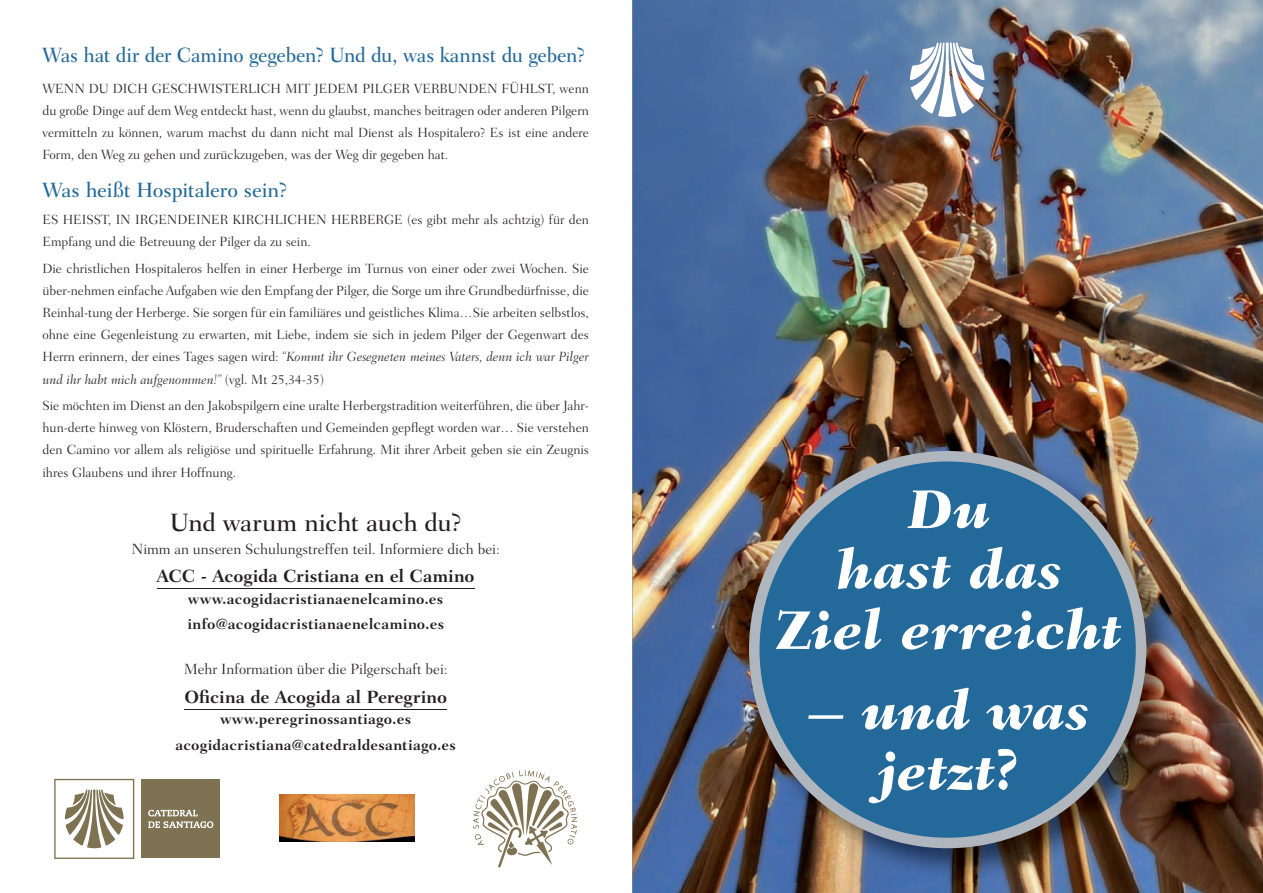
<style>
.page{position:relative;width:1263px;height:893px;background:#fff}
.page>*{position:absolute;margin:0;border:0;box-sizing:border-box;transform-origin:0 0}
.t1{font:italic 800 55.2px/60.4px "Fairfield LT Std";letter-spacing:.015em;color:#fff;text-align:center}
.t2{font:500 25.5px "Fairfield LT Std";letter-spacing:-.015em;color:#231f20}
.t3{font:500 21px "Fairfield LT Std";letter-spacing:-.015em;color:#236999;scale:.94 1}
.t4{font:500 21px "Fairfield LT Std";letter-spacing:-.015em;color:#236999}
.t5{font:700 18px "Fairfield LT Std";color:#231f20}
.t6{font:700 15px/25.2px "Fairfield LT Std";letter-spacing:.015em;color:#231f20;text-align:center}
.t7{font:300 15px "Fairfield LT Std";color:#231f20}
.t8{font:300 13.5px/22.2px "Fairfield LT Std";color:#231f20;text-align:justify}
.s1{font-style:italic}
</style>
<div class="page">
<img style="left:632px;top:0;width:631px;height:893px">
<img style="left:745px;top:447px;width:435px;height:435px">
<svg style="left:749px;top:451px;width:397px;height:397px;fill:#236999"></svg>
<hr style="left:184px;top:709px;width:263px;height:1px;background:#231f20">
<hr style="left:157px;top:588px;width:317px;height:1px;background:#231f20">
<img style="left:279px;top:794px;width:135px;height:47px">
<svg style="left:473px;top:770px;width:104px;height:97px"></svg>
<svg style="left:54px;top:779px;width:80px;height:80px"></svg>
<div style="left:141px;top:779px;width:79px;height:79px;background:#7e7252"></div>
<svg style="left:148px;top:810px;width:65px;height:18px"></svg>
<svg style="left:910px;top:43px;width:74px;height:74px"></svg>
<h3 class="t3" style="left:43px;top:43px;width:579px">Was hat dir der Camino gegeben? Und du, was kannst du geben?</h3>
<p class="t8" style="left:43px;top:77px;width:548px">WENN DU DICH GESCHWISTERLICH MIT JEDEM PILGER VERBUNDEN FÜHLST, wenn du große Dinge auf dem Weg entdeckt hast, wenn du glaubst, manches beitragen oder anderen Pilgern vermitteln zu können, warum machst du dann nicht mal Dienst als Hospitalero? Es ist eine andere Form, den Weg zu gehen und zurückzugeben, was der Weg dir gegeben hat.</p>
<h3 class="t4" style="left:43px;top:178px;width:247px">Was heißt Hospitalero sein?</h3>
<p class="t8" style="left:43px;top:208px;width:548px">ES HEISST, IN IRGENDEINER KIRCHLICHEN HERBERGE (es gibt mehr als achtzig) für den<br>Empfang und die Betreuung der Pilger da zu sein.</p>
<p class="t8" style="left:43px;top:257px;width:548px">Die christlichen Hospitaleros helfen in einer Herberge im Turnus von einer oder zwei Wochen. Sie über-nehmen einfache Aufgaben wie den Empfang der Pilger, die Sorge um ihre Grundbedürfnisse, die Reinhal-tung der Herberge. Sie sorgen für ein familiäres und geistliches Klima…Sie arbeiten selbstlos, ohne eine Gegenleistung zu erwarten, mit Liebe, indem sie sich in jedem Pilger der Gegenwart des Herrn erinnern, der eines Tages sagen wird: <span class="s1">“Kommt ihr Gesegneten meines Vaters, denn ich war Pilger und ihr habt mich aufgenommen!”</span> (vgl. Mt 25,34-35)</p>
<p class="t8" style="left:43px;top:394px;width:548px">Sie möchten im Dienst an den Jakobspilgern eine uralte Herbergstradition weiterführen, die über Jahr&shy;hun-derte hinweg von Klöstern, Bruderschaften und Gemeinden gepflegt worden war… Sie verstehen den Camino vor allem als religiöse und spirituelle Erfahrung. Mit ihrer Arbeit geben sie ein Zeugnis ihres Glaubens und ihrer Hoffnung.</p>
<h2 class="t2" style="left:170px;top:507px;width:293px">Und warum nicht auch du?</h2>
<p class="t7" style="left:132px;top:541px;width:370px">Nimm an unseren Schulungstreffen teil. Informiere dich bei:</p>
<h3 class="t5" style="left:157px;top:565px;width:319px">ACC - Acogida Cristiana en el Camino</h3>
<p class="t6" style="left:187px;top:586px;width:258px;text-align:left">www.acogidacristianaenelcamino.es info@acogidacristianaenelcamino.es</p>
<p class="t7" style="left:184px;top:661px;width:266px">Mehr Information über die Pilgerschaft bei:</p>
<h3 class="t5" style="left:184px;top:686px;width:264px">Oficina de Acogida al Peregrino</h3>
<p class="t6" style="left:176px;top:707px;width:282px">www.peregrinossantiago.es acogidacristiana@catedraldesantiago.es</p>
<h1 class="t1" style="left:776px;top:478px;width:347px">Du<br>hast das<br>Ziel erreicht</h1>
<h1 class="t1" style="left:809px;top:680px;width:281px">– und was jetzt?</h1>
</div>
